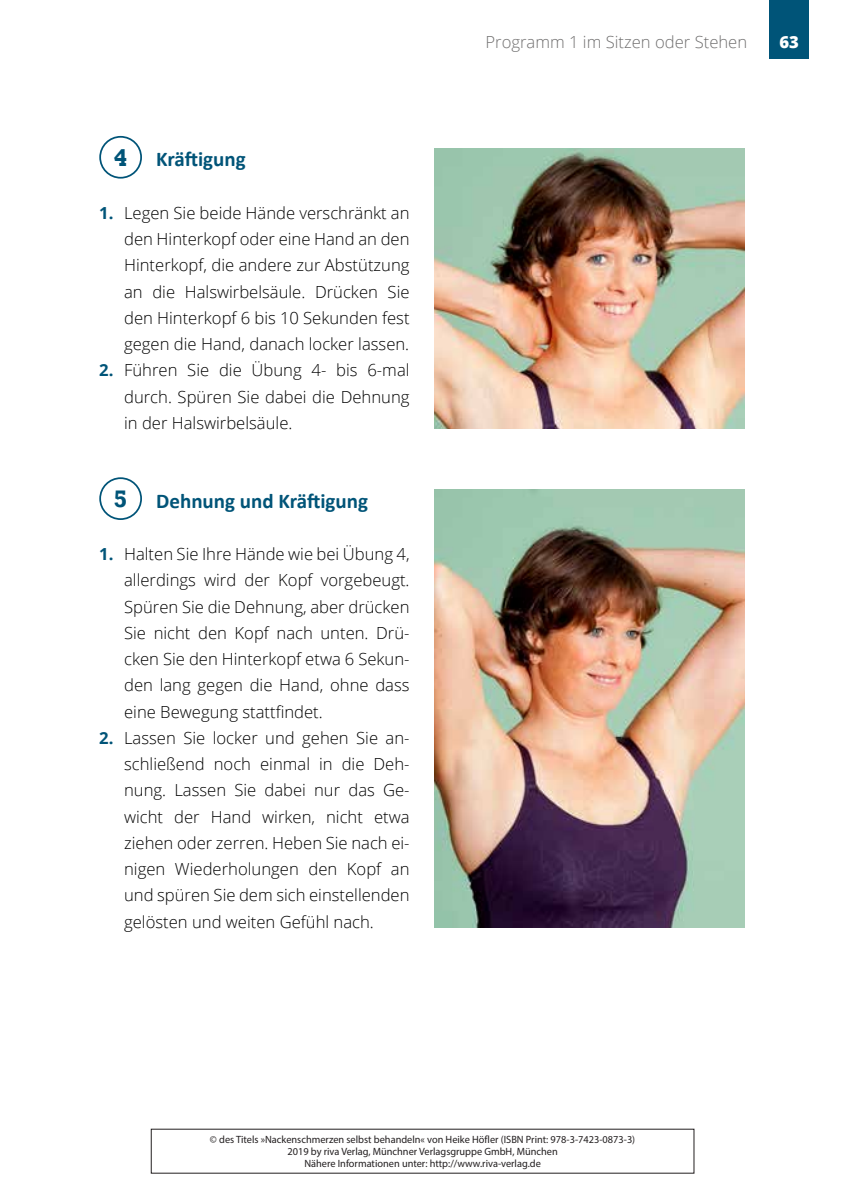
<style>
.page{position:relative;width:844px;height:1191px;background:#fff}
.page>*{position:absolute;margin:0;border:0;box-sizing:border-box;transform-origin:0 0}
.t1{font:700 24.5px "Rockwell";color:#005478}
.t2{font:700 21px "Calibri";color:#005478}
.t3{font:300 16.62px/26.2px "Open Sans";color:#000;text-align:justify}
.t4{font:300 16.62px "Open Sans";color:#706f6f}
.t5{font:800 16.62px "Open Sans";color:#fff}
.t6{font:10.5px/12.2px "Myriad Pro";color:#231f20;text-align:center}
.s1{font-weight:700;color:#005478}
</style>
<div class="page">
<div style="left:769px;top:0;width:39px;height:59px;background:#005478"></div>
<div style="left:99px;top:136px;width:43px;height:43px;border:2px solid #005478;border-radius:50%"></div>
<div style="left:99px;top:477px;width:43px;height:43px;border:2px solid #005478;border-radius:50%"></div>
<img style="left:434px;top:148px;width:310px;height:281px">
<img style="left:434px;top:489px;width:310px;height:438px">
<h1 class="t1" style="left:114px;top:143px;width:15px">4</h1>
<p class="t2" style="left:156px;top:146px;width:91px">Kräftigung</p>
<p class="t3" style="left:124px;top:199px;width:287px;text-indent:-25px"><span class="s1">1.</span> Legen Sie beide Hände verschränkt an den Hinterkopf oder eine Hand an den Hinterkopf, die andere zur Abstützung an die Halswirbelsäule. Drücken Sie den Hinterkopf 6 bis 10 Sekunden fest gegen die Hand, danach locker lassen.</p>
<p class="t3" style="left:124px;top:357px;width:287px;text-indent:-25px"><span class="s1">2.</span> Führen Sie die Übung 4- bis 6-mal durch. Spüren Sie dabei die Dehnung in der Halswirbelsäule.</p>
<h1 class="t1" style="left:114px;top:484px;width:15px">5</h1>
<p class="t2" style="left:156px;top:487px;width:213px">Dehnung und Kräftigung</p>
<p class="t3" style="left:124px;top:540px;width:287px;text-indent:-25px"><span class="s1">1.</span> Halten Sie Ihre Hände wie bei Übung 4, allerdings wird der Kopf vorgebeugt.<br>Spüren Sie die Dehnung, aber drücken Sie nicht den Kopf nach unten. Drü&shy;cken Sie den Hinterkopf etwa 6 Sekun&shy;den lang gegen die Hand, ohne dass eine Bewegung stattfindet.</p>
<p class="t3" style="left:124px;top:724px;width:287px;text-indent:-25px"><span class="s1">2.</span> Lassen Sie locker und gehen Sie an&shy;schließend noch einmal in die Deh&shy;nung. Lassen Sie dabei nur das Ge&shy;wicht der Hand wirken, nicht etwa ziehen oder zerren. Heben Sie nach ei&shy;nigen Wiederholungen den Kopf an und spüren Sie dem sich einstellenden gelösten und weiten Gefühl nach.</p>
<p class="t4" style="left:485px;top:31px;width:263px">Programm 1 im Sitzen oder Stehen</p>
<p class="t5" style="left:779px;top:30px;width:21px">63</p>
<p class="t6" style="left:210px;top:1133px;width:426px">© des Titels »Nackenschmerzen selbst behandeln« von Heike Höfler (ISBN Print: 978-3-7423-0873-3)<br>2019 by riva Verlag, Münchner Verlagsgruppe GmbH, München<br>Nähere Informationen unter: http://www.riva-verlag.de</p>
</div>
